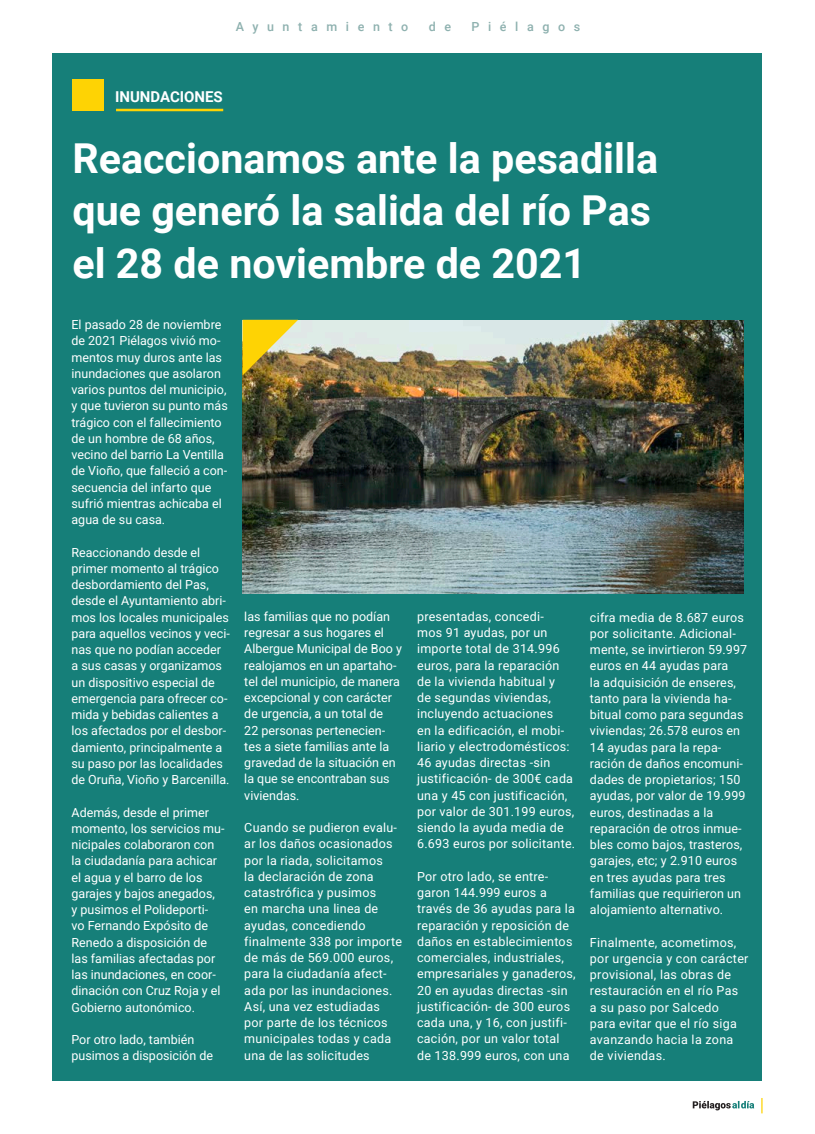
<style>
.page{position:relative;width:815px;height:1134px;background:#fff}
.page>*{position:absolute;margin:0;border:0;box-sizing:border-box;transform-origin:0 0}
.t1{font:700 41.25px/52.5px "Roboto";color:#fff}
.t2{font:700 15px "Roboto";color:#fff}
.t3{font:12.5px/16.2px "Roboto";letter-spacing:.01em;color:#fff}
.t4{font:500 12.5px "Roboto";letter-spacing:.69em;color:#8eb1af}
</style>
<div class="page">
<svg style="left:693px;top:1101px;width:61px;height:9px"></svg>
<svg style="left:761px;top:1098px;width:2px;height:15px"></svg>
<div style="left:53px;top:53px;width:709px;height:1028px;background:#167f79"></div>
<div style="left:72px;top:79px;width:32px;height:32px;background:#fed304"></div>
<hr style="left:116px;top:109px;width:107px;height:2px;background:#fed304">
<img style="left:243px;top:320px;width:501px;height:274px">
<svg style="left:243px;top:320px;width:55px;height:55px;background:#d3b63d"></svg>
<p class="t4" style="left:236px;top:18px;width:174px">Ayuntamiento</p>
<p class="t4" style="left:429px;top:18px;width:24px">d e</p>
<p class="t4" style="left:471px;top:18px;width:110px">Piélagos</p>
<p class="t2" style="left:115px;top:86px;width:109px">INUNDACIONES</p>
<h1 class="t1" style="left:72px;top:130px;width:587px">Reaccionamos ante la pesadilla que generó la salida del río Pas el 28 de noviembre de 2021</h1>
<p class="t3" style="left:72px;top:316px;width:158px">El pasado 28 de noviembre de 2021 Piélagos vivió mo&shy;mentos muy duros ante las inundaciones que asolaron varios puntos del municipio, y que tuvieron su punto más trágico con el fallecimiento de un hombre de 68 años, vecino del barrio La Ventilla de Vioño, que falleció a con&shy;secuencia del infarto que sufrió mientras achicaba el agua de su casa.</p>
<p class="t3" style="left:72px;top:544px;width:160px">Reaccionando desde el primer momento al trágico desbordamiento del Pas, desde el Ayuntamiento abri&shy;mos los locales municipales para aquellos vecinos y veci&shy;nas que no podían acceder a sus casas y organizamos un dispositivo especial de emergencia para ofrecer co&shy;mida y bebidas calientes a los afectados por el desbor&shy;damiento, principalmente a su paso por las localidades de Oruña, Vioño y Barcenilla.</p>
<p class="t3" style="left:72px;top:804px;width:155px">Además, desde el primer momento, los servicios mu&shy;nicipales colaboraron con la ciudadanía para achicar el agua y el barro de los garajes y bajos anegados,<br>y pusimos el Polideporti-<br>vo Fernando Expósito de<br>Renedo a disposición de las familias afectadas por las inundaciones, en coor&shy;dinación con Cruz Roja y el<br>Gobierno autonómico.</p>
<p class="t3" style="left:72px;top:1031px;width:143px">Por otro lado, también pusimos a disposición de</p>
<p class="t3" style="left:244px;top:608px;width:159px">las familias que no podían regresar a sus hogares el<br>Albergue Municipal de Boo y realojamos en un apartaho&shy;tel del municipio, de manera excepcional y con carácter de urgencia, a un total de<br>22 personas pertenecien&shy;tes a siete familias ante la gravedad de la situación en la que se encontraban sus viviendas.</p>
<p class="t3" style="left:244px;top:819px;width:159px">Cuando se pudieron evalu&shy;ar los daños ocasionados por la riada, solicitamos<br>la declaración de zona catastrófica y pusimos<br>en marcha una linea de ayudas, concediendo finalmente 338 por importe de más de 569.000 euros, para la ciudadanía afect&shy;ada por las inundaciones.<br>Así, una vez estudiadas<br>por parte de los técnicos municipales todas y cada una de las solicitudes</p>
<p class="t3" style="left:417px;top:608px;width:160px">presentadas, concedi-<br>mos 91 ayudas, por un importe total de 314.996 euros, para la reparación de la vivienda habitual y<br>de segundas viviendas, incluyendo actuaciones<br>en la edificación, el mobi&shy;liario y electrodomésticos:<br>46 ayudas directas -sin justificación- de 300€ cada una y 45 con justificación, por valor de 301.199 euros, siendo la ayuda media de<br>6.693 euros por solicitante.</p>
<p class="t3" style="left:417px;top:868px;width:160px">Por otro lado, se entre&shy;garon 144.999 euros a través de 36 ayudas para la reparación y reposición de daños en establecimientos comerciales, industriales, empresariales y ganaderos,<br>20 en ayudas directas -sin justificación- de 300 euros cada una, y 16, con justifi&shy;cación, por un valor total de 138.999 euros, con una</p>
<p class="t3" style="left:590px;top:609px;width:159px">cifra media de 8.687 euros por solicitante. Adicional&shy;mente, se invirtieron 59.997 euros en 44 ayudas para<br>la adquisición de enseres, tanto para la vivienda ha&shy;bitual como para segundas viviendas; 26.578 euros en<br>14 ayudas para la repa&shy;ración de daños encomuni&shy;dades de propietarios; 150 ayudas, por valor de 19.999 euros, destinadas a la reparación de otros inmue&shy;bles como bajos, trasteros, garajes, etc; y 2.910 euros en tres ayudas para tres familias que requirieron un alojamiento alternativo.</p>
<p class="t3" style="left:590px;top:934px;width:160px">Finalmente, acometimos, por urgencia y con carácter provisional, las obras de restauración en el río Pas<br>a su paso por Salcedo<br>para evitar que el río siga avanzando hacia la zona de viviendas.</p>
</div>
